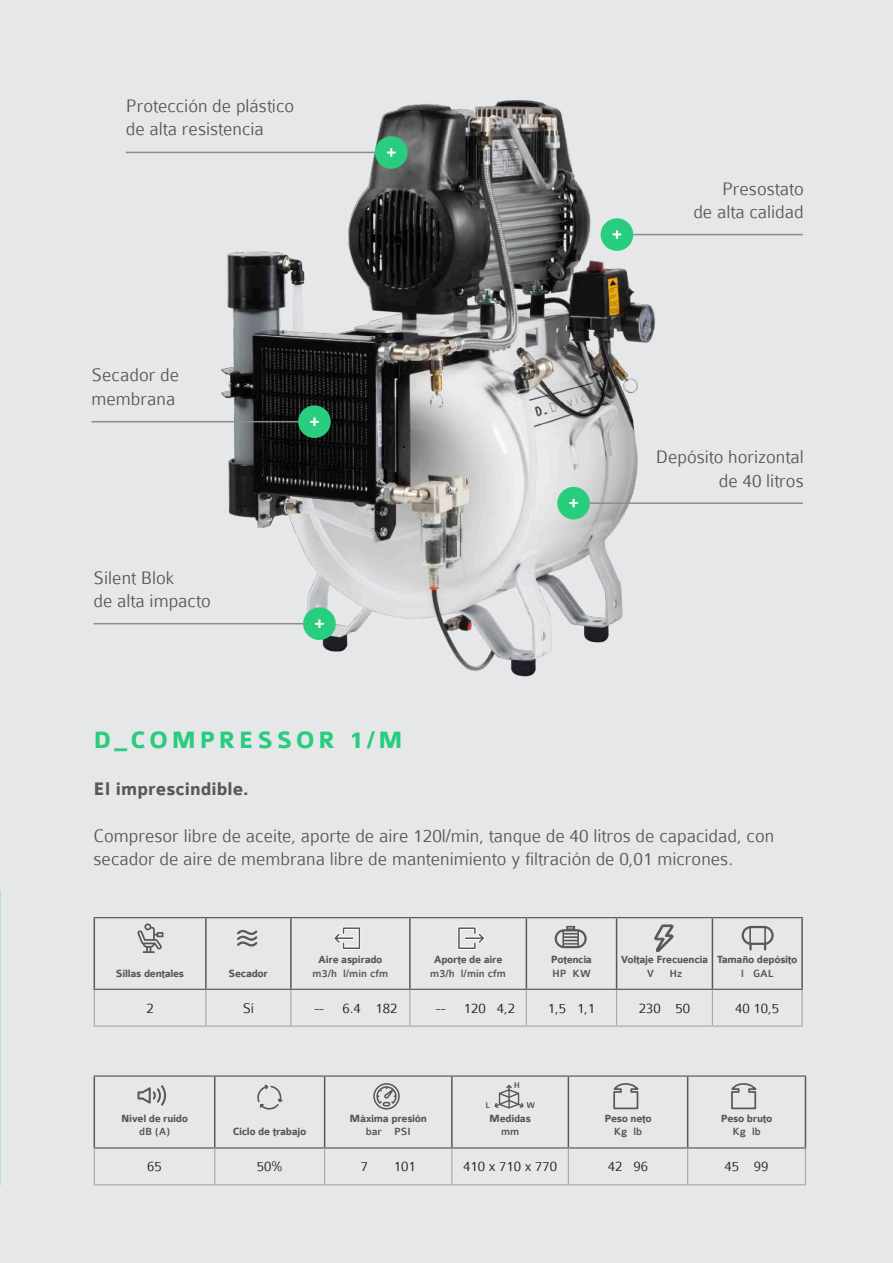
<style>
.page{position:relative;width:893px;height:1263px;background:#e6e7e9}
.page>*{position:absolute;margin:0;border:0;box-sizing:border-box;transform-origin:0 0}
.t1{font:700 25.5px "Colaborate";letter-spacing:.13em;color:#28cd7e}
.t2{font:300 19.5px/23.4px "Colaborate";color:#57585a}
.t3{font:700 19.5px "Colaborate";color:#57585a}
.t4{font:300 15px "Colaborate";color:#231f20}
.t5{font:700 11.25px "Colaborate";letter-spacing:-.03em;color:#57585a}
.t6{font:500 11.25px "Colaborate";color:#57585a}
.t7{font:500 9px "Colaborate";color:#57585a}
</style>
<div class="page">
<img style="left:170px;top:100px;width:556px;height:577px">
<div style="left:557px;top:487px;width:33px;height:32px;background:#28cd7e;border-radius:50%"></div>
<hr style="left:590px;top:502px;width:213px;height:2px;background:#8a8c8f">
<svg style="left:569px;top:499px;width:9px;height:8px"></svg>
<hr style="left:628px;top:234px;width:175px;height:1px;background:#8a8c8f">
<div style="left:601px;top:218px;width:32px;height:33px;background:#28cd7e;border-radius:50%"></div>
<svg style="left:613px;top:230px;width:8px;height:9px"></svg>
<div style="left:303px;top:607px;width:33px;height:33px;background:#28cd7e;border-radius:50%"></div>
<hr style="left:94px;top:623px;width:209px;height:1px;background:#8a8c8f">
<svg style="left:315px;top:619px;width:9px;height:9px"></svg>
<div style="left:375px;top:136px;width:33px;height:33px;background:#28cd7e;border-radius:50%"></div>
<hr style="left:126px;top:152px;width:249px;height:1px;background:#8a8c8f">
<svg style="left:387px;top:148px;width:9px;height:9px"></svg>
<hr style="left:92px;top:421px;width:212px;height:1px;background:#8a8c8f">
<div style="left:298px;top:405px;width:33px;height:33px;background:#28cd7e;border-radius:50%"></div>
<svg style="left:310px;top:417px;width:9px;height:9px"></svg>
<hr style="left:205px;top:918px;width:2px;height:71px;background:#57585a">
<hr style="left:290px;top:918px;width:2px;height:71px;background:#57585a">
<hr style="left:409px;top:918px;width:2px;height:71px;background:#57585a">
<hr style="left:526px;top:918px;width:1px;height:71px;background:#57585a">
<hr style="left:616px;top:918px;width:1px;height:71px;background:#57585a">
<hr style="left:712px;top:918px;width:1px;height:71px;background:#57585a">
<hr style="left:94px;top:990px;width:1px;height:35px;background:#a8a9ad">
<hr style="left:801px;top:990px;width:2px;height:35px;background:#a8a9ad">
<hr style="left:94px;top:1025px;width:112px;height:2px;background:#a8a9ad">
<hr style="left:206px;top:1025px;width:85px;height:2px;background:#a8a9ad">
<hr style="left:291px;top:1025px;width:119px;height:2px;background:#a8a9ad">
<hr style="left:410px;top:1025px;width:116px;height:2px;background:#a8a9ad">
<hr style="left:526px;top:1025px;width:91px;height:2px;background:#a8a9ad">
<hr style="left:617px;top:1025px;width:95px;height:2px;background:#a8a9ad">
<hr style="left:712px;top:1025px;width:91px;height:2px;background:#a8a9ad">
<hr style="left:94px;top:917px;width:112px;height:1px;background:#57585a">
<hr style="left:206px;top:917px;width:85px;height:1px;background:#57585a">
<hr style="left:291px;top:917px;width:119px;height:1px;background:#57585a">
<hr style="left:410px;top:917px;width:116px;height:1px;background:#57585a">
<hr style="left:526px;top:917px;width:91px;height:1px;background:#57585a">
<hr style="left:617px;top:917px;width:95px;height:1px;background:#57585a">
<hr style="left:712px;top:917px;width:91px;height:1px;background:#57585a">
<hr style="left:94px;top:989px;width:112px;height:1px;background:#57585a">
<hr style="left:206px;top:989px;width:85px;height:1px;background:#57585a">
<hr style="left:291px;top:989px;width:119px;height:1px;background:#57585a">
<hr style="left:410px;top:989px;width:116px;height:1px;background:#57585a">
<hr style="left:526px;top:989px;width:91px;height:1px;background:#57585a">
<hr style="left:617px;top:989px;width:95px;height:1px;background:#57585a">
<hr style="left:712px;top:989px;width:91px;height:1px;background:#57585a">
<hr style="left:94px;top:918px;width:1px;height:71px;background:#57585a">
<hr style="left:801px;top:918px;width:2px;height:71px;background:#57585a">
<hr style="left:205px;top:990px;width:1px;height:35px;background:#a8a9ad">
<hr style="left:290px;top:990px;width:1px;height:35px;background:#a8a9ad">
<hr style="left:409px;top:990px;width:1px;height:35px;background:#a8a9ad">
<hr style="left:526px;top:990px;width:1px;height:35px;background:#a8a9ad">
<hr style="left:616px;top:990px;width:1px;height:35px;background:#a8a9ad">
<hr style="left:712px;top:990px;width:1px;height:35px;background:#a8a9ad">
<hr style="left:94px;top:1077px;width:1px;height:70px;background:#57585a">
<hr style="left:214px;top:1077px;width:1px;height:70px;background:#57585a">
<hr style="left:324px;top:1077px;width:1px;height:70px;background:#57585a">
<hr style="left:451px;top:1077px;width:2px;height:70px;background:#57585a">
<hr style="left:568px;top:1077px;width:1px;height:70px;background:#57585a">
<hr style="left:687px;top:1077px;width:1px;height:70px;background:#57585a">
<hr style="left:805px;top:1077px;width:1px;height:70px;background:#57585a">
<hr style="left:94px;top:1075px;width:121px;height:2px;background:#57585a">
<hr style="left:215px;top:1075px;width:110px;height:2px;background:#57585a">
<hr style="left:325px;top:1075px;width:127px;height:2px;background:#57585a">
<hr style="left:452px;top:1075px;width:116px;height:2px;background:#57585a">
<hr style="left:568px;top:1075px;width:120px;height:2px;background:#57585a">
<hr style="left:688px;top:1075px;width:118px;height:2px;background:#57585a">
<hr style="left:94px;top:1147px;width:121px;height:1px;background:#57585a">
<hr style="left:215px;top:1147px;width:110px;height:1px;background:#57585a">
<hr style="left:325px;top:1147px;width:127px;height:1px;background:#57585a">
<hr style="left:452px;top:1147px;width:116px;height:1px;background:#57585a">
<hr style="left:568px;top:1147px;width:120px;height:1px;background:#57585a">
<hr style="left:688px;top:1147px;width:118px;height:1px;background:#57585a">
<hr style="left:94px;top:1148px;width:1px;height:36px;background:#a8a9ad">
<hr style="left:214px;top:1148px;width:1px;height:36px;background:#a8a9ad">
<hr style="left:324px;top:1148px;width:1px;height:36px;background:#a8a9ad">
<hr style="left:451px;top:1148px;width:1px;height:36px;background:#a8a9ad">
<hr style="left:568px;top:1148px;width:1px;height:36px;background:#a8a9ad">
<hr style="left:687px;top:1148px;width:1px;height:36px;background:#a8a9ad">
<hr style="left:805px;top:1148px;width:1px;height:36px;background:#a8a9ad">
<hr style="left:94px;top:1184px;width:121px;height:1px;background:#a8a9ad">
<hr style="left:215px;top:1184px;width:110px;height:1px;background:#a8a9ad">
<hr style="left:325px;top:1184px;width:127px;height:1px;background:#a8a9ad">
<hr style="left:452px;top:1184px;width:116px;height:1px;background:#a8a9ad">
<hr style="left:568px;top:1184px;width:120px;height:1px;background:#a8a9ad">
<hr style="left:688px;top:1184px;width:118px;height:1px;background:#a8a9ad">
<svg style="left:457px;top:927px;width:28px;height:23px"></svg>
<svg style="left:334px;top:927px;width:27px;height:23px"></svg>
<svg style="left:137px;top:923px;width:26px;height:30px"></svg>
<svg style="left:742px;top:926px;width:32px;height:24px"></svg>
<svg style="left:654px;top:924px;width:20px;height:28px"></svg>
<svg style="left:137px;top:1085px;width:29px;height:21px"></svg>
<svg style="left:613px;top:1083px;width:26px;height:27px"></svg>
<svg style="left:731px;top:1083px;width:26px;height:27px"></svg>
<svg style="left:494px;top:1085px;width:30px;height:23px"></svg>
<svg style="left:237px;top:929px;width:20px;height:17px"></svg>
<svg style="left:555px;top:926px;width:32px;height:22px"></svg>
<svg style="left:373px;top:1083px;width:27px;height:26px"></svg>
<svg style="left:257px;top:1084px;width:26px;height:25px"></svg>
<p class="t2" style="left:126px;top:94px;width:170px">Protección de plástico de alta resistencia</p>
<p class="t2" style="left:92px;top:363px;width:89px">Secador de membrana</p>
<p class="t2" style="left:94px;top:566px;width:119px">Silent Blok<br>de alta impacto</p>
<p class="t2" style="left:693px;top:177px;width:112px;text-align:right">Presostato<br>de alta calidad</p>
<p class="t2" style="left:656px;top:446px;width:149px;text-align:right">Depósito horizontal de 40 litros</p>
<h1 class="t1" style="left:94px;top:727px;width:311px">D_COMPRESSOR 1/M</h1>
<p class="t3" style="left:94px;top:779px;width:157px">El imprescindible.</p>
<p class="t2" style="left:94px;top:824px;width:682px">Compresor libre de aceite, aporte de aire 120l/min, tanque de 40 litros de capacidad, con secador de aire de membrana libre de mantenimiento y filtración de 0,01 micrones.</p>
<p class="t5" style="left:116px;top:967px;width:70px">Sillas dentales</p>
<p class="t5" style="left:229px;top:967px;width:41px">Secador</p>
<p class="t5" style="left:318px;top:954px;width:66px">Aire aspirado</p>
<p class="t6" style="left:313px;top:967px;width:77px">m3/h l/min cfm</p>
<p class="t5" style="left:434px;top:954px;width:70px">Aporte de aire</p>
<p class="t6" style="left:430px;top:967px;width:77px">m3/h l/min cfm</p>
<p class="t5" style="left:551px;top:954px;width:43px">Potencia</p>
<p class="t6" style="left:552px;top:967px;width:40px">HP KW</p>
<p class="t5" style="left:621px;top:954px;width:89px">Voltaje Frecuencia</p>
<p class="t6" style="left:647px;top:967px;width:9px">V</p>
<p class="t6" style="left:669px;top:967px;width:14px">Hz</p>
<p class="t5" style="left:717px;top:954px;width:82px">Tamaño depósito</p>
<p class="t6" style="left:741px;top:967px;width:34px">l GAL</p>
<p class="t4" style="left:146px;top:1000px;width:9px">2</p>
<p class="t4" style="left:243px;top:1000px;width:13px">Sí</p>
<p class="t4" style="left:314px;top:1000px;width:85px">-- 6.4 182</p>
<p class="t4" style="left:436px;top:1000px;width:81px">-- 120 4,2</p>
<p class="t4" style="left:548px;top:1000px;width:49px">1,5 1,1</p>
<p class="t4" style="left:639px;top:1000px;width:53px">230 50</p>
<p class="t4" style="left:735px;top:1000px;width:45px">40 10,5</p>
<p class="t7" style="left:514px;top:1081px;width:8px">H</p>
<p class="t5" style="left:121px;top:1112px;width:69px">Nivel de ruido</p>
<p class="t6" style="left:139px;top:1126px;width:32px">dB (A)</p>
<p class="t5" style="left:233px;top:1126px;width:75px">Ciclo de trabajo</p>
<p class="t5" style="left:349px;top:1112px;width:79px">Máxima presión</p>
<p class="t6" style="left:366px;top:1126px;width:47px">bar PSI</p>
<p class="t7" style="left:486px;top:1100px;width:6px">L</p>
<p class="t7" style="left:526px;top:1100px;width:10px">W</p>
<p class="t5" style="left:489px;top:1112px;width:43px">Medidas</p>
<p class="t6" style="left:501px;top:1126px;width:20px">mm</p>
<p class="t5" style="left:604px;top:1112px;width:49px">Peso neto</p>
<p class="t6" style="left:614px;top:1126px;width:30px">Kg lb</p>
<p class="t5" style="left:721px;top:1112px;width:53px">Peso bruto</p>
<p class="t6" style="left:732px;top:1126px;width:30px">Kg lb</p>
<p class="t4" style="left:147px;top:1159px;width:16px">65</p>
<p class="t4" style="left:257px;top:1159px;width:27px">50%</p>
<p class="t4" style="left:361px;top:1159px;width:9px">7</p>
<p class="t4" style="left:394px;top:1159px;width:23px">101</p>
<p class="t4" style="left:463px;top:1159px;width:96px">410 x 710 x 770</p>
<p class="t4" style="left:608px;top:1159px;width:42px">42 96</p>
<p class="t4" style="left:725px;top:1159px;width:45px">45 99</p>
</div>
